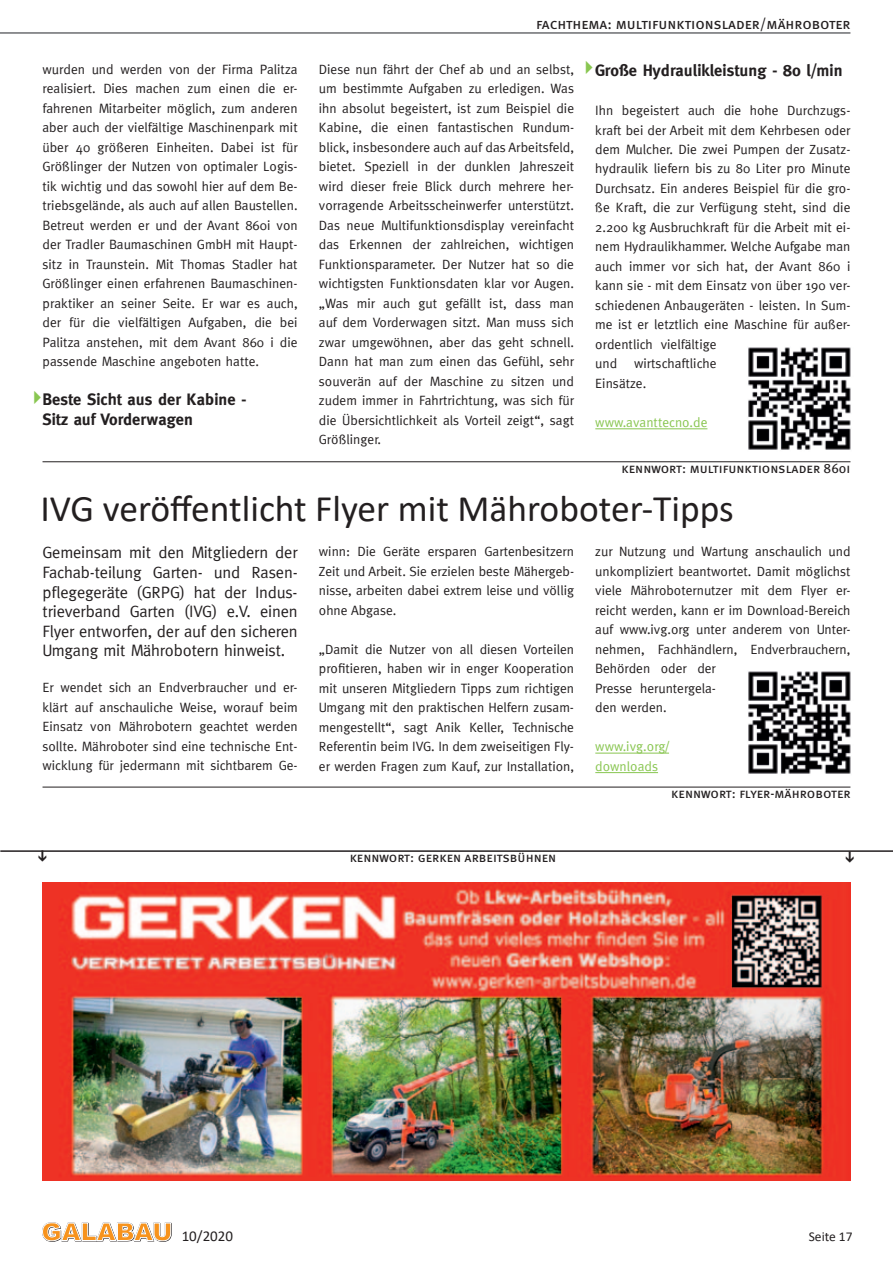
<style>
.page{position:relative;width:893px;height:1263px;background:#fff}
.page>*{position:absolute;margin:0;border:0;box-sizing:border-box;transform-origin:0 0}
.t1{font:37.5px "Calibri";color:#231f20}
.t2{font:16.5px/19.5px "Meta";letter-spacing:-.01em;color:#231f20;text-align:justify}
.t3{font:700 16.5px/19.5px "Meta";letter-spacing:.005em;color:#231f20}
.t4{font:15px "Meta Book Caps";letter-spacing:-.005em;color:#231f20}
.t5{font:15px "Calibri";color:#231f20}
.t6{font:13.5px/19.5px "Meta";letter-spacing:.005em;color:#231f20;text-align:justify}
.t7{font:13.5px "Meta Book Caps";letter-spacing:.005em;color:#231f20}
.t8{font:13.5px/19.5px "Meta";letter-spacing:.005em;color:#89c651}
.t9{font:13.5px "Calibri";color:#231f20}
</style>
<div class="page">
<hr style="left:0;top:32px;width:850px;height:2px;background:#6c6d70">
<svg style="left:42px;top:1222px;width:130px;height:19px"></svg>
<img style="left:43px;top:883px;width:807px;height:297px">
<img style="left:748px;top:347px;width:103px;height:103px">
<hr style="left:43px;top:461px;width:807px;height:1px;background:#231f20">
<hr style="left:595px;top:429px;width:112px;height:1px;background:#89c651">
<hr style="left:0;top:850px;width:893px;height:2px;background:#231f20">
<hr style="left:595px;top:753px;width:74px;height:1px;background:#89c651">
<hr style="left:595px;top:772px;width:63px;height:1px;background:#89c651">
<img style="left:748px;top:671px;width:103px;height:103px">
<hr style="left:43px;top:787px;width:807px;height:1px;background:#231f20">
<p class="t6" style="left:43px;top:59px;width:257px">wurden und werden von der Firma Palitza realisiert. Dies machen zum einen die er&shy;fahrenen Mitarbeiter möglich, zum anderen aber auch der vielfältige Maschinenpark mit über 40 größeren Einheiten. Dabei ist für Größlinger der Nutzen von optimaler Logis&shy;tik wichtig und das sowohl hier auf dem Be&shy;triebsgelände, als auch auf allen Baustellen.<br>Betreut werden er und der Avant 860i von der Tradler Baumaschinen GmbH mit Haupt&shy;sitz in Traunstein. Mit Thomas Stadler hat Größlinger einen erfahrenen Baumaschinen&shy;praktiker an seiner Seite. Er war es auch, der für die vielfältigen Aufgaben, die bei Palitza anstehen, mit dem Avant 860 i die passende Maschine angeboten hatte.</p>
<p class="t3" style="left:43px;top:390px;width:206px">Beste Sicht aus der Kabine -<br>Sitz auf Vorderwagen</p>
<p class="t4" style="left:536px;top:15px;width:316px">fachthema: multifunktionslader/mähroboter</p>
<p class="t6" style="left:319px;top:59px;width:257px">Diese nun fährt der Chef ab und an selbst, um bestimmte Aufgaben zu erledigen. Was ihn absolut begeistert, ist zum Beispiel die Kabine, die einen fantastischen Rundum&shy;blick, insbesondere auch auf das Arbeitsfeld, bietet. Speziell in der dunklen Jahreszeit wird dieser freie Blick durch mehrere her&shy;vorragende Arbeitsscheinwerfer unterstützt.<br>Das neue Multifunktionsdisplay vereinfacht das Erkennen der zahlreichen, wichtigen Funktionsparameter. Der Nutzer hat so die wichtigsten Funktionsdaten klar vor Augen. „Was mir auch gut gefällt ist, dass man auf dem Vorderwagen sitzt. Man muss sich zwar umgewöhnen, aber das geht schnell.<br>Dann hat man zum einen das Gefühl, sehr souverän auf der Maschine zu sitzen und zudem immer in Fahrtrichtung, was sich für die Übersichtlichkeit als Vorteil zeigt“, sagt Größlinger.</p>
<p class="t3" style="left:595px;top:60px;width:249px">Große Hydraulikleistung - 80 l/min</p>
<p class="t6" style="left:595px;top:100px;width:257px;text-align:left">Ihn begeistert auch die hohe Durchzugs&shy;kraft bei der Arbeit mit dem Kehrbesen oder dem Mulcher. Die zwei Pumpen der Zusatz&shy;hydraulik liefern bis zu 80 Liter pro Minute Durchsatz. Ein anderes Beispiel für die gro&shy;ße Kraft, die zur Verfügung steht, sind die 2.200 kg Ausbruchkraft für die Arbeit mit ei&shy;nem Hydraulikhammer. Welche Aufgabe man auch immer vor sich hat, der Avant 860 i kann sie - mit dem Einsatz von über 190 ver&shy;schiedenen Anbaugeräten - leisten. In Sum&shy;me ist er letztlich eine Maschine für außer&shy;ordentlich vielfältige<br>und wirtschaftliche<br>Einsätze.</p>
<p class="t8" style="left:595px;top:412px;width:114px">www.avanttecno.de</p>
<p class="t7" style="left:622px;top:460px;width:230px">kennwort: multifunktionslader 860i</p>
<h1 class="t1" style="left:40px;top:483px;width:695px">IVG veröffentlicht Flyer mit Mähroboter-Tipps</h1>
<p class="t2" style="left:43px;top:543px;width:257px">Gemeinsam mit den Mitgliedern der Fachab-teilung Garten- und Rasen&shy;pflegegeräte (GRPG) hat der Indus&shy;trieverband Garten (IVG) e.V. einen Flyer entworfen, der auf den sicheren Umgang mit Mährobotern hinweist.</p>
<p class="t6" style="left:43px;top:677px;width:257px">Er wendet sich an Endverbraucher und er&shy;klärt auf anschauliche Weise, worauf beim Einsatz von Mährobotern geachtet werden sollte. Mähroboter sind eine technische Ent&shy;wicklung für jedermann mit sichtbarem Ge-</p>
<p class="t6" style="left:595px;top:542px;width:257px;text-align:left">zur Nutzung und Wartung anschaulich und unkompliziert beantwortet. Damit möglichst viele Mähroboternutzer mit dem Flyer er&shy;reicht werden, kann er im Download-Bereich auf www.ivg.org unter anderem von Unter&shy;nehmen, Fachhändlern, Endverbrauchern, Behörden oder der<br>Presse heruntergela-<br>den werden.</p>
<p class="t8" style="left:595px;top:737px;width:75px">www.ivg.org/ downloads</p>
<p class="t7" style="left:671px;top:785px;width:181px">kennwort: flyer-mähroboter</p>
<p class="t6" style="left:319px;top:542px;width:257px">winn: Die Geräte ersparen Gartenbesitzern Zeit und Arbeit. Sie erzielen beste Mähergeb&shy;nisse, arbeiten dabei extrem leise und völlig ohne Abgase.</p>
<p class="t6" style="left:319px;top:639px;width:257px">„Damit die Nutzer von all diesen Vorteilen profitieren, haben wir in enger Kooperation mit unseren Mitgliedern Tipps zum richtigen Umgang mit den praktischen Helfern zusam&shy;mengestellt“, sagt Anik Keller, Technische Referentin beim IVG. In dem zweiseitigen Fly&shy;er werden Fragen zum Kauf, zur Installation,</p>
<p class="t7" style="left:350px;top:849px;width:208px">kennwort: gerken arbeitsbühnen</p>
<p class="t5" style="left:182px;top:1226px;width:53px">10/2020</p>
<p class="t9" style="left:809px;top:1227px;width:45px">Seite 17</p>
</div>
